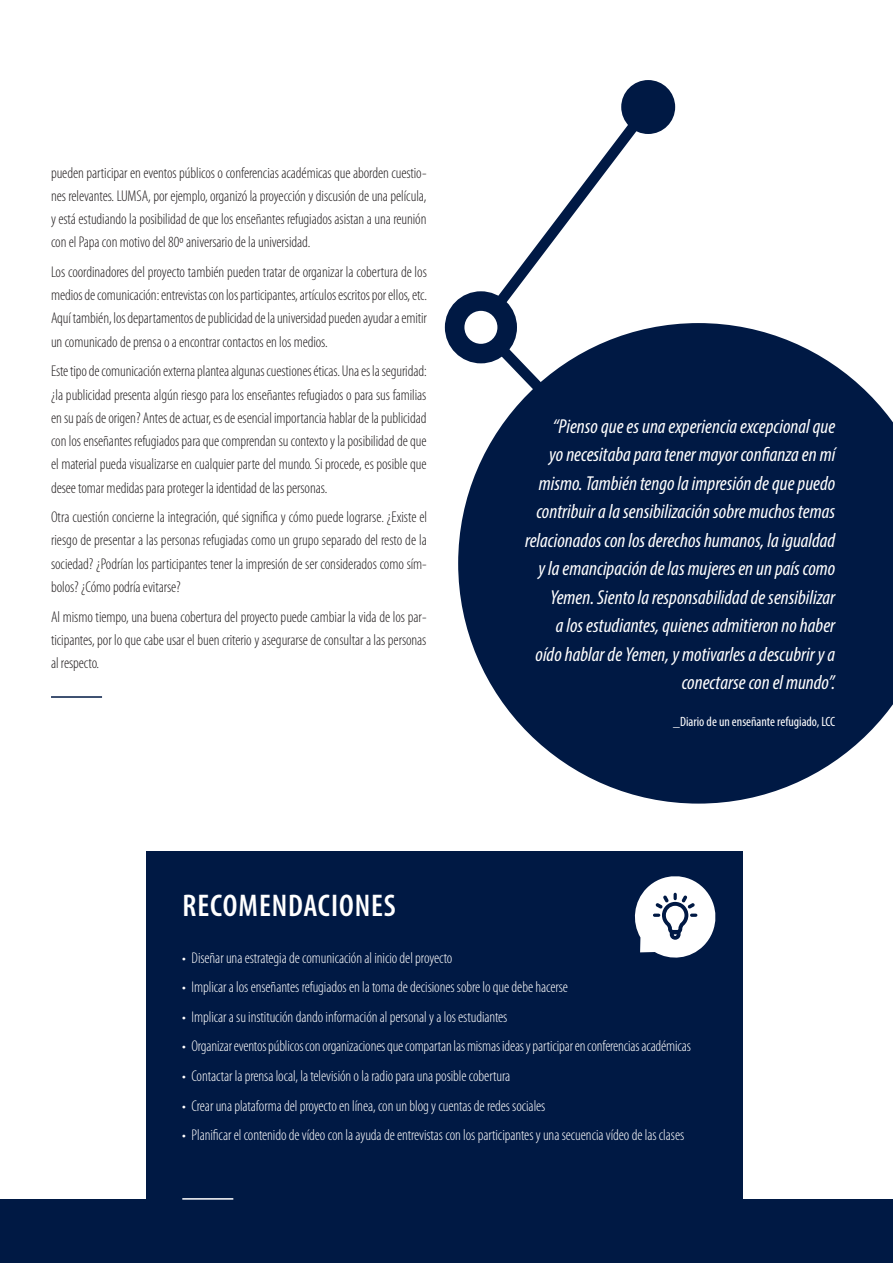
<style>
.page{position:relative;width:893px;height:1263px;background:#fff}
.page>*{position:absolute;margin:0;border:0;box-sizing:border-box;transform-origin:0 0}
.t1{font:600 condensed 31.5px "Myriad Pro";letter-spacing:.03em;color:#fff}
.t2{font:italic condensed 20.25px/28.5px "Myriad Pro";color:#fff;text-align:right}
.t3{font:300 condensed 15.6px/23.2px "Myriad Pro";letter-spacing:-.005em;color:#231f20;text-align:justify}
.t4{font:300 condensed 15.6px "Myriad Pro";letter-spacing:-.005em;color:#fff}
.t5{font:condensed 13.5px "Myriad Pro";color:#fff}
</style>
<div class="page">
<div style="left:146px;top:851px;width:597px;height:363px;background:#001944"></div>
<div style="left:0;top:1199px;width:893px;height:64px;background:#001944"></div>
<hr style="left:51px;top:696px;width:51px;height:2px;background:#001944">
<hr style="left:182px;top:1198px;width:51px;height:1px;background:#fff">
<svg style="left:634px;top:876px;width:82px;height:82px"></svg>
<div style="left:621px;top:80px;width:54px;height:54px;background:#001944;border-radius:50%"></div>
<svg style="left:467px;top:92px;width:196px;height:229px"></svg>
<svg style="left:458px;top:323px;width:435px;height:481px;fill:#001944"></svg>
<div style="left:445px;top:291px;width:72px;height:72px;background:#001944;border-radius:50%"></div>
<div style="left:464px;top:311px;width:33px;height:33px;background:#fff;border-radius:50%"></div>
<p class="t3" style="left:51px;top:161px;width:377px">pueden participar en eventos públicos o conferencias académicas que aborden cuestio&shy;nes relevantes. LUMSA, por ejemplo, organizó la proyección y discusión de una película, y está estudiando la posibilidad de que los enseñantes refugiados asistan a una reunión con el Papa con motivo del 80º aniversario de la universidad.</p>
<p class="t3" style="left:51px;top:260px;width:378px">Los coordinadores del proyecto también pueden tratar de organizar la cobertura de los medios de comunicación: entrevistas con los participantes, artículos escritos por ellos, etc.<br>Aquí también, los departamentos de publicidad de la universidad pueden ayudar a emitir un comunicado de prensa o a encontrar contactos en los medios.</p>
<p class="t3" style="left:51px;top:360px;width:377px">Este tipo de comunicación externa plantea algunas cuestiones éticas. Una es la seguridad: ¿la publicidad presenta algún riesgo para los enseñantes refugiados o para sus familias en su país de origen? Antes de actuar, es de esencial importancia hablar de la publicidad con los enseñantes refugiados para que comprendan su contexto y la posibilidad de que el material pueda visualizarse en cualquier parte del mundo. Si procede, es posible que desee tomar medidas para proteger la identidad de las personas.</p>
<p class="t3" style="left:51px;top:506px;width:378px">Otra cuestión concierne la integración, qué significa y cómo puede lograrse. ¿Existe el riesgo de presentar a las personas refugiadas como un grupo separado del resto de la sociedad? ¿Podrían los participantes tener la impresión de ser considerados como sím&shy;bolos? ¿Cómo podría evitarse?</p>
<p class="t3" style="left:51px;top:605px;width:377px">Al mismo tiempo, una buena cobertura del proyecto puede cambiar la vida de los par&shy;ticipantes, por lo que cabe usar el buen criterio y asegurarse de consultar a las personas al respecto.</p>
<p class="t2" style="left:525px;top:411px;width:312px">“Pienso que es una experiencia excepcional que<br>yo necesitaba para tener mayor confianza en mí mismo. También tengo la impresión de que puedo contribuir a la sensibilización sobre muchos temas relacionados con los derechos humanos, la igualdad y la emancipación de las mujeres en un país como Yemen. Siento la responsabilidad de sensibilizar<br>a los estudiantes, quienes admitieron no haber oído hablar de Yemen, y motivarles a descubrir y a conectarse con el mundo”.</p>
<p class="t5" style="left:673px;top:713px;width:164px">_Diario de un enseñante refugiado, LCC</p>
<h1 class="t1" style="left:183px;top:888px;width:215px">RECOMENDACIONES</h1>
<p class="t4" style="left:182px;top:949px;width:272px">• Diseñar una estrategia de comunicación al inicio del proyecto</p>
<p class="t4" style="left:182px;top:979px;width:387px">• Implicar a los enseñantes refugiados en la toma de decisiones sobre lo que debe hacerse</p>
<p class="t4" style="left:182px;top:1008px;width:327px">• Implicar a su institución dando información al personal y a los estudiantes</p>
<p class="t4" style="left:182px;top:1038px;width:510px">• Organizar eventos públicos con organizaciones que compartan las mismas ideas y participar en conferencias académicas</p>
<p class="t4" style="left:182px;top:1068px;width:330px">• Contactar la prensa local, la televisión o la radio para una posible cobertura</p>
<p class="t4" style="left:182px;top:1097px;width:365px">• Crear una plataforma del proyecto en línea, con un blog y cuentas de redes sociales</p>
<p class="t4" style="left:182px;top:1127px;width:503px">• Planificar el contenido de vídeo con la ayuda de entrevistas con los participantes y una secuencia vídeo de las clases</p>
</div>
